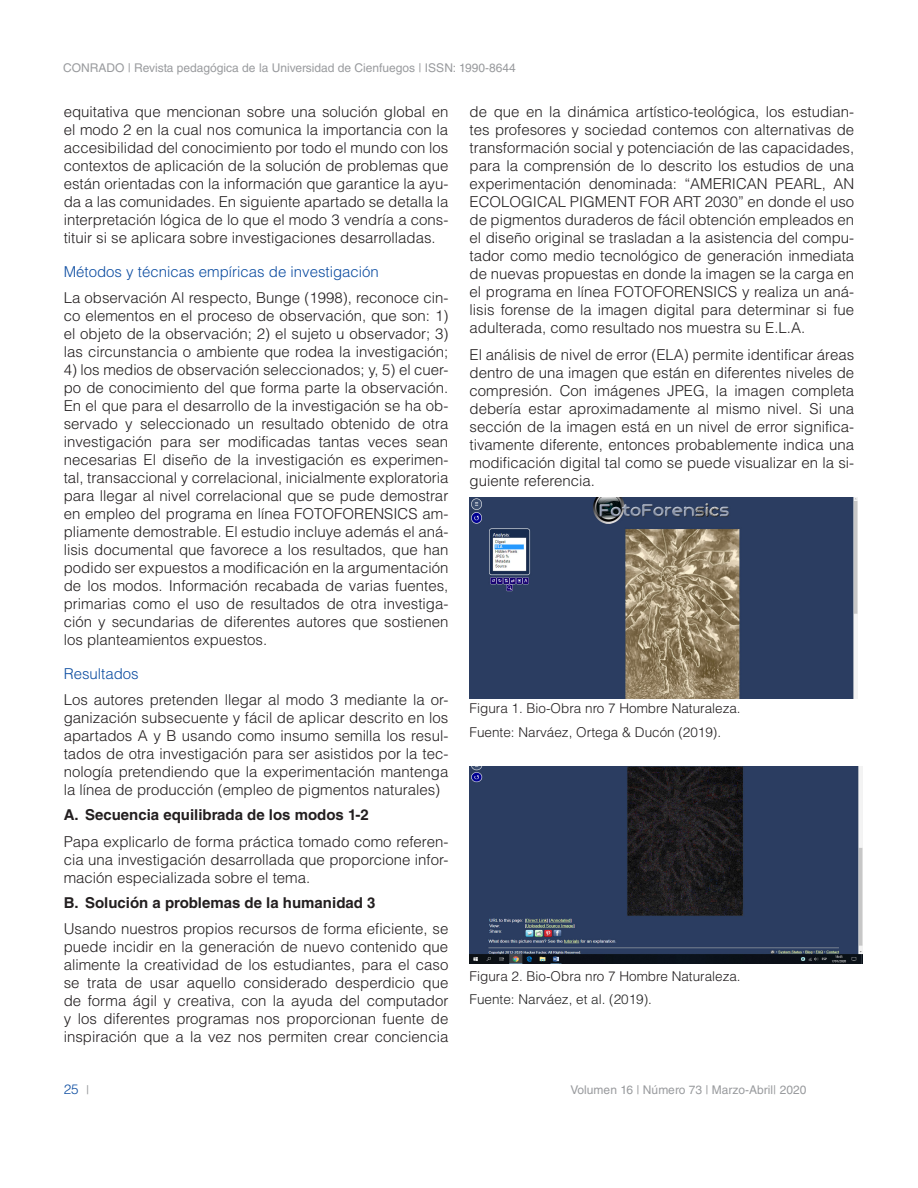
<style>
.page{position:relative;width:918px;height:1188px;background:#fff}
.page>*{position:absolute;margin:0;border:0;box-sizing:border-box;transform-origin:0 0}
.TEXTO{font:300 15px/18px "Helvetica LT Std";color:#231f20;text-align:justify}
.t1{font:700 15px "Helvetica LT Std";color:#231f20}
.TITULOS_AZUL{font:300 15px "Helvetica LT Std";color:#0d4da1}
.pie_de_foto{font:300 13.5px "Helvetica LT Std";color:#231f20}
.pie_de_foto-2{font:300 13.5px "Helvetica LT Std";color:#222}
.t2{font:300 13.5px "Helvetica LT Std";color:#0d4da1}
.t3{font:12px "Helvetica LT Std";color:#999b9e}
.s1{font-weight:400;font-size:12px;color:#999b9e}
</style>
<div class="page">
<img style="left:470px;top:497px;width:387px;height:201px">
<img style="left:470px;top:766px;width:392px;height:198px">
<p class="t3" style="left:63px;top:61px;width:454px">CONRADO | Revista pedagógica de la Universidad de Cienfuegos | ISSN: 1990-8644</p>
<p class="TEXTO" style="left:64px;top:103px;width:386px">equitativa que mencionan sobre una solución global en el modo 2 en la cual nos comunica la importancia con la accesibilidad del conocimiento por todo el mundo con los contextos de aplicación de la solución de problemas que están orientadas con la información que garantice la ayu&shy;da a las comunidades. En siguiente apartado se detalla la interpretación lógica de lo que el modo 3 vendría a cons&shy;tituir si se aplicara sobre investigaciones desarrolladas.</p>
<p class="TITULOS_AZUL" style="left:64px;top:262px;width:317px">Métodos y técnicas empíricas de investigación</p>
<p class="TEXTO" style="left:64px;top:289px;width:386px">La observación Al respecto, Bunge (1998), reconoce cin&shy;co elementos en el proceso de observación, que son: 1) el objeto de la observación; 2) el sujeto u observador; 3) las circunstancia o ambiente que rodea la investigación;</p>
<p class="TEXTO" style="left:64px;top:361px;width:386px">4) los medios de observación seleccionados; y, 5) el cuer&shy;po de conocimiento del que forma parte la observación.<br>En el que para el desarrollo de la investigación se ha ob&shy;servado y seleccionado un resultado obtenido de otra investigación para ser modificadas tantas veces sean necesarias El diseño de la investigación es experimen&shy;tal, transaccional y correlacional, inicialmente exploratoria para llegar al nivel correlacional que se pude demostrar en empleo del programa en línea FOTOFORENSICS am&shy;pliamente demostrable. El estudio incluye además el aná&shy;lisis documental que favorece a los resultados, que han podido ser expuestos a modificación en la argumentación de los modos. Información recabada de varias fuentes, primarias como el uso de resultados de otra investiga&shy;ción y secundarias de diferentes autores que sostienen los planteamientos expuestos.</p>
<p class="TITULOS_AZUL" style="left:64px;top:664px;width:77px">Resultados</p>
<p class="TEXTO" style="left:64px;top:691px;width:386px">Los autores pretenden llegar al modo 3 mediante la or&shy;ganización subsecuente y fácil de aplicar descrito en los apartados A y B usando como insumo semilla los resul&shy;tados de otra investigación para ser asistidos por la tec&shy;nología pretendiendo que la experimentación mantenga la línea de producción (empleo de pigmentos naturales)</p>
<p class="t1" style="left:64px;top:806px;width:306px">A. Secuencia equilibrada de los modos 1-2</p>
<p class="TEXTO" style="left:64px;top:832px;width:386px">Papa explicarlo de forma práctica tomado como referen&shy;cia una investigación desarrollada que proporcione infor&shy;mación especializada sobre el tema.</p>
<p class="t1" style="left:64px;top:893px;width:313px">B. Solución a problemas de la humanidad 3</p>
<p class="TEXTO" style="left:64px;top:920px;width:386px">Usando nuestros propios recursos de forma eficiente, se puede incidir en la generación de nuevo contenido que alimente la creatividad de los estudiantes, para el caso se trata de usar aquello considerado desperdicio que de forma ágil y creativa, con la ayuda del computador y los diferentes programas nos proporcionan fuente de inspiración que a la vez nos permiten crear conciencia</p>
<p class="t2" style="left:64px;top:1081px;width:27px">25 <span class="s1">|</span></p>
<p class="TEXTO" style="left:470px;top:103px;width:386px">de que en la dinámica artístico-teológica, los estudian&shy;tes profesores y sociedad contemos con alternativas de transformación social y potenciación de las capacidades, para la comprensión de lo descrito los estudios de una experimentación denominada: “AMERICAN PEARL, AN ECOLOGICAL PIGMENT FOR ART 2030” en donde el uso de pigmentos duraderos de fácil obtención empleados en el diseño original se trasladan a la asistencia del compu&shy;tador como medio tecnológico de generación inmediata de nuevas propuestas en donde la imagen se la carga en el programa en línea FOTOFORENSICS y realiza un aná&shy;lisis forense de la imagen digital para determinar si fue adulterada, como resultado nos muestra su E.L.A.</p>
<p class="TEXTO" style="left:470px;top:345px;width:386px">El análisis de nivel de error (ELA) permite identificar áreas dentro de una imagen que están en diferentes niveles de compresión. Con imágenes JPEG, la imagen completa debería estar aproximadamente al mismo nivel. Si una sección de la imagen está en un nivel de error significa&shy;tivamente diferente, entonces probablemente indica una modificación digital tal como se puede visualizar en la si&shy;guiente referencia.</p>
<p class="pie_de_foto" style="left:470px;top:700px;width:273px">Figura 1. Bio-Obra nro 7 Hombre Naturaleza.</p>
<p class="pie_de_foto" style="left:470px;top:724px;width:253px">Fuente: Narváez, Ortega &amp; Ducón (2019).</p>
<p class="pie_de_foto" style="left:470px;top:967px;width:273px">Figura 2. Bio-Obra nro 7 Hombre Naturaleza.</p>
<p class="pie_de_foto-2" style="left:470px;top:991px;width:184px">Fuente: Narváez, et al. (2019).</p>
<p class="t3" style="left:571px;top:1083px;width:237px">Volumen 16 | Número 73 | Marzo-Abril| 2020</p>
</div>
